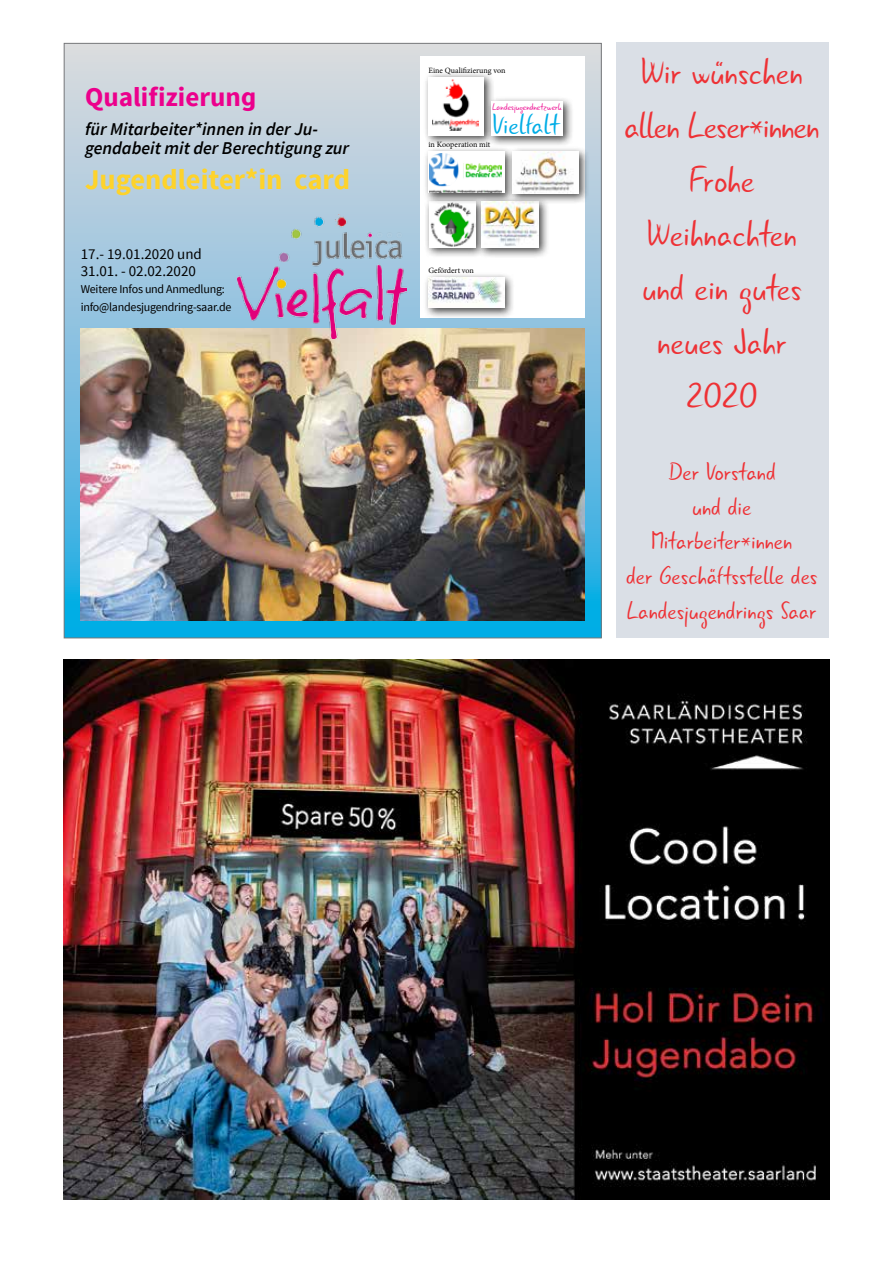
<style>
.page{position:relative;width:893px;height:1263px;background:#fff}
.page>*{position:absolute;margin:0;border:0;box-sizing:border-box;transform-origin:0 0}
.t1{font:37.5px/54px "Gunny Rewritten";color:#ee3135;text-align:center}
.t2{font:28.95px "Gunny Rewritten";letter-spacing:-.005em;color:#00ade6}
.t3{font:700 28.5px "Source Sans Pro";color:#fed32b}
.t4{font:700 27px "Source Sans Pro";color:#ec008c}
.t5{font:25.5px/34.5px "Gunny Rewritten";color:#ee3135;text-align:center}
.t6{font:italic 600 18px/19.5px "Source Sans Pro";color:#000}
.t7{font:15px/17.2px "Source Sans Pro";color:#000}
.t8{font:12px/17.2px "Source Sans Pro";letter-spacing:-.02em;color:#000}
.t9{font:9.6px "Gunny Rewritten";color:#ec008c}
.t10{font:8.1px "Minion Pro";color:#000}
</style>
<div class="page">
<div style="left:617px;top:43px;width:212px;height:595px;background:#dadfe6"></div>
<svg style="left:66px;top:45px;width:534px;height:591px;background:#a4cbdf"></svg>
<img style="left:64px;top:660px;width:765px;height:539px">
<img style="left:81px;top:328px;width:503px;height:293px">
<div style="left:420px;top:56px;width:164px;height:261px;background:#fff"></div>
<div style="left:424px;top:196px;width:63px;height:62px;background:#000;opacity:.75"></div>
<img style="left:429px;top:205px;width:46px;height:42px">
<div style="left:423px;top:72px;width:72px;height:75px;background:#000;opacity:.75"></div>
<div style="left:429px;top:77px;width:55px;height:58px;background:#fff"></div>
<img style="left:432px;top:80px;width:47px;height:50px">
<div style="left:423px;top:272px;width:92px;height:47px;background:#000;opacity:.75"></div>
<img style="left:429px;top:277px;width:75px;height:31px">
<div style="left:423px;top:146px;width:93px;height:59px;background:#000;opacity:.75"></div>
<div style="left:428px;top:151px;width:77px;height:42px;background:#fff"></div>
<img style="left:429px;top:154px;width:72px;height:38px">
<div style="left:477px;top:196px;width:73px;height:62px;background:#000;opacity:.75"></div>
<img style="left:482px;top:201px;width:57px;height:46px">
<div style="left:507px;top:146px;width:82px;height:59px;background:#000;opacity:.75"></div>
<img style="left:512px;top:151px;width:66px;height:42px">
<div style="left:486px;top:96px;width:88px;height:51px;background:#000;opacity:.75"></div>
<div style="left:492px;top:101px;width:71px;height:35px;background:#fff"></div>
<img style="left:238px;top:215px;width:168px;height:123px">
<p class="t4" style="left:85px;top:80px;width:173px">Qualifizierung</p>
<p class="t6" style="left:85px;top:119px;width:265px">für Mitarbeiter*innen in der Ju&shy;gendabeit mit der Berechtigung zur</p>
<p class="t3" style="left:85px;top:161px;width:266px">Jugendleiter*in card</p>
<p class="t7" style="left:81px;top:245px;width:123px">17.- 19.01.2020 und<br>31.01. - 02.02.2020</p>
<p class="t8" style="left:81px;top:281px;width:152px">Weitere Infos und Anmedlung: info@landesjugendring-saar.de</p>
<p class="t10" style="left:428px;top:65px;width:79px">Eine Qualifizierung von</p>
<p class="t9" style="left:492px;top:100px;width:71px">Landesjugendnetzwerk</p>
<p class="t2" style="left:492px;top:106px;width:70px">Vielfalt</p>
<p class="t10" style="left:428px;top:139px;width:63px">in Kooperation mit</p>
<p class="t10" style="left:428px;top:265px;width:47px">Gefördert von</p>
<p class="t1" style="left:624px;top:47px;width:197px">Wir wünschen allen Leser*innen<br>Frohe<br>Weihnachten und ein gutes neues Jahr<br>2020</p>
<p class="t5" style="left:626px;top:456px;width:193px">Der Vorstand<br>und die<br>Mitarbeiter*innen<br>der Geschäftsstelle des<br>Landesjugendrings Saar</p>
</div>
